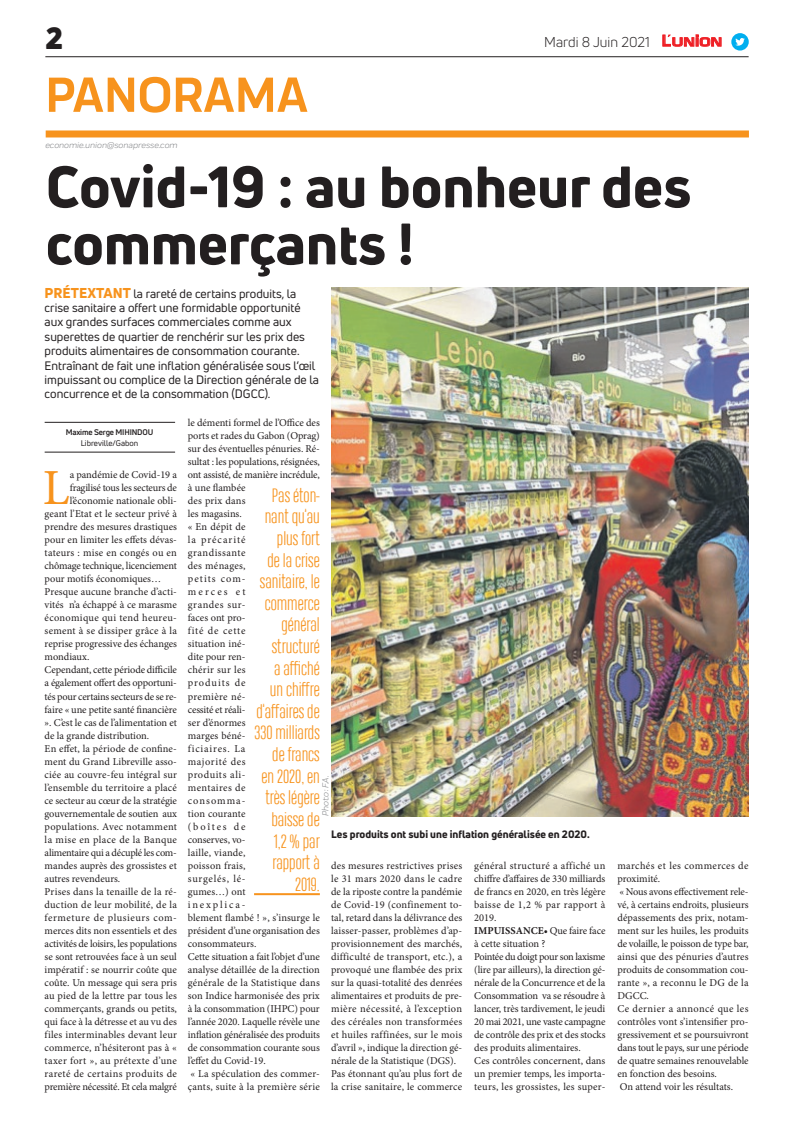
<style>
.page{position:relative;width:794px;height:1129px;background:#fff}
.page>*{position:absolute;margin:0;border:0;box-sizing:border-box;transform-origin:0 0}
.t1{font:800 57px/57px "Uni Neue";color:#231f20}
.t2{font:700 51px "Praktika";color:#f7931d}
.t3{font:50.5px "Minion Pro";color:#f7931d}
.t4{font:900 30px "Uni Neue";color:#231f20}
.t5{font:300 18px/21.6px "Heading Compressed Pro";color:#f7931d;text-align:right}
.t6{font:14px "Uni Neue";color:#231f20}
.t7{font:12px/14.4px "Uni Neue";color:#231f20}
.t8{font:10.5px/13px "Minion Pro";color:#231f20}
.t9{font:10.5px "Minion Pro";letter-spacing:-.02em;color:#231f20}
.t10{font:10.5px "Minion Pro";letter-spacing:.02em;color:#231f20}
.t11{font:10.5px "Minion Pro";letter-spacing:.03em;color:#231f20}
.t12{font:10.5px "Minion Pro";letter-spacing:.025em;color:#231f20}
.t13{font:10.5px "Minion Pro";letter-spacing:.035em;color:#231f20}
.t14{font:800 10.5px "Uni Neue";color:#231f20}
.t15{font:10.5px "Minion Pro";letter-spacing:-.025em;color:#231f20}
.t16{font:10.5px "Minion Pro";letter-spacing:.05em;color:#231f20}
.t17{font:italic 9px "Praktika";color:#818386}
.t18{font:700 8px "Uni Neue";letter-spacing:-.02em;color:#231f20}
.t19{font:8px "Uni Neue";color:#231f20}
.s1{font-family:"Eurostile";font-weight:600;font-size:14.9px;color:#ee1d23}
.s2{font-family:"Eurostile";font-weight:600;font-size:11.4px;color:#ee1d23}
.s3{font-weight:800;font-size:14px;color:#f7931d}
.s4{font-weight:700}
</style>
<div class="page">
<div style="left:46px;top:130px;width:703px;height:7px;background:#f7931d"></div>
<hr style="left:45px;top:56px;width:703px;height:1px;background:#231f20">
<svg style="left:662px;top:34px;width:60px;height:13px"></svg>
<div style="left:731px;top:33px;width:17px;height:18px;background:#00aeef;border-radius:50%"></div>
<svg style="left:735px;top:38px;width:10px;height:8px"></svg>
<hr style="left:45px;top:451px;width:130px;height:1px;background:#231f20">
<hr style="left:45px;top:422px;width:130px;height:1px;background:#231f20">
<img style="left:331px;top:287px;width:417px;height:529px">
<hr style="left:254px;top:893px;width:66px;height:2px;background:#f7931d">
<h3 class="t4" style="left:45px;top:17px;width:19px">2</h3>
<h2 class="t2" style="left:45px;top:54px;width:264px">PANORAMA</h2>
<p class="t17" style="left:45px;top:139px;width:134px">economie.union@sonapresse.com</p>
<h3 class="t6" style="left:544px;top:33px;width:179px">Mardi 8 Juin 2021 <span class="s1">L</span><span class="s2">UNION</span></h3>
<h1 class="t1" style="left:46px;top:157px;width:647px">Covid-19 : au bonheur des commerçants !</h1>
<p class="t7" style="left:45px;top:286px;width:276px"><span class="s3">PRÉTEXTANT</span> la rareté de certains produits, la crise sanitaire a offert une formidable opportunité aux grandes surfaces commerciales comme aux superettes de quartier de renchérir sur les prix des produits alimentaires de consommation courante.<br>Entraînant de fait une inflation généralisée sous l’œil impuissant ou complice de la Direction générale de la concurrence et de la consommation (DGCC).</p>
<p class="t18" style="left:66px;top:427px;width:89px">Maxime Serge MIHINDOU</p>
<p class="t19" style="left:81px;top:438px;width:59px">Libreville/Gabon</p>
<p class="t8" style="left:188px;top:416px;width:134px">le démenti formel de l’Office des ports et rades du Gabon (Oprag) sur des éventuelles pénuries. Ré&shy;sultat : les populations, résignées, ont assisté, de manière incrédule, à une flambée<br>des prix dans<br>les magasins.<br>« En dépit de<br>la précarité<br>grandissante<br>des ménages,<br>petits com-<br>merces et<br>grandes sur-<br>faces ont pro-<br>fité de cette<br>situation iné-<br>dite pour ren-<br>chérir sur les<br>produits de<br>première né-<br>cessité et réali-<br>ser d’énormes<br>marges béné-<br>ficiaires. La<br>majorité des<br>produits ali-<br>mentaires de<br>consomma-<br>tion courante<br>(boîtes de<br>conserves, vo-<br>laille, viande,<br>poisson frais,<br>surgelés, lé-<br>gumes…) ont<br>inexplica-<br>blement flambé ! », s’insurge le président d’une organisation des consommateurs.<br>Cette situation a fait l’objet d’une analyse détaillée de la direction générale de la Statistique dans son Indice harmonisée des prix à la consommation (IHPC) pour l’année 2020. Laquelle révèle une inflation généralisée des produits de consommation courante sous l’effet du Covid-19.<br>« La spéculation des commer&shy;çants, suite à la première série</p>
<h3 class="t3" style="left:43px;top:454px;width:28px">L</h3>
<p class="t8" style="left:70px;top:468px;width:109px">a pandémie de Covid-19 a</p>
<p class="t9" style="left:70px;top:481px;width:109px">fragilisé tous les secteurs de</p>
<p class="t8" style="left:70px;top:494px;width:109px">l’économie nationale obli-</p>
<p class="t8" style="left:45px;top:507px;width:134px">geant l’Etat et le secteur privé à</p>
<p class="t8" style="left:45px;top:520px;width:134px">prendre des mesures drastiques</p>
<p class="t8" style="left:45px;top:533px;width:134px">pour en limiter les effets dévas-</p>
<p class="t12" style="left:45px;top:546px;width:134px">tateurs : mise en congés ou en</p>
<p class="t9" style="left:45px;top:559px;width:134px">chômage technique, licenciement</p>
<p class="t8" style="left:45px;top:572px;width:118px">pour motifs économiques…</p>
<p class="t8" style="left:45px;top:585px;width:134px">Presque aucune branche d’acti-</p>
<p class="t8" style="left:45px;top:598px;width:134px">vités n’a échappé à ce marasme</p>
<p class="t11" style="left:45px;top:611px;width:134px">économique qui tend heureu-</p>
<p class="t12" style="left:45px;top:624px;width:134px">sement à se dissiper grâce à la</p>
<p class="t8" style="left:45px;top:637px;width:134px">reprise progressive des échanges</p>
<p class="t8" style="left:45px;top:650px;width:46px">mondiaux.</p>
<p class="t8" style="left:45px;top:663px;width:134px">Cependant, cette période difficile</p>
<p class="t8" style="left:45px;top:676px;width:134px">a également offert des opportuni-</p>
<p class="t9" style="left:45px;top:689px;width:134px">tés pour certains secteurs de se re-</p>
<p class="t8" style="left:45px;top:702px;width:134px">faire « une petite santé financière</p>
<p class="t8" style="left:45px;top:715px;width:134px">». C’est le cas de l’alimentation et</p>
<p class="t8" style="left:45px;top:728px;width:106px">de la grande distribution.</p>
<p class="t8" style="left:45px;top:741px;width:134px">En effet, la période de confine-</p>
<p class="t8" style="left:45px;top:754px;width:134px">ment du Grand Libreville asso-</p>
<p class="t10" style="left:45px;top:767px;width:134px">ciée au couvre-feu intégral sur</p>
<p class="t8" style="left:45px;top:780px;width:134px">l’ensemble du territoire a placé</p>
<p class="t8" style="left:45px;top:793px;width:134px">ce secteur au cœur de la stratégie</p>
<p class="t8" style="left:45px;top:806px;width:134px">gouvernementale de soutien aux</p>
<p class="t10" style="left:45px;top:819px;width:134px">populations. Avec notamment</p>
<p class="t13" style="left:45px;top:832px;width:134px">la mise en place de la Banque</p>
<p class="t15" style="left:45px;top:845px;width:134px">alimentaire qui a décuplé les com-</p>
<p class="t8" style="left:45px;top:858px;width:134px">mandes auprès des grossistes et</p>
<p class="t8" style="left:45px;top:871px;width:77px">autres revendeurs.</p>
<p class="t10" style="left:45px;top:884px;width:134px">Prises dans la tenaille de la ré-</p>
<p class="t10" style="left:45px;top:897px;width:134px">duction de leur mobilité, de la</p>
<p class="t16" style="left:45px;top:910px;width:134px">fermeture de plusieurs com-</p>
<p class="t8" style="left:45px;top:923px;width:134px">merces dits non essentiels et des</p>
<p class="t9" style="left:45px;top:936px;width:134px">activités de loisirs, les populations</p>
<p class="t8" style="left:45px;top:949px;width:134px">se sont retrouvées face à un seul</p>
<p class="t8" style="left:45px;top:962px;width:134px">impératif : se nourrir coûte que</p>
<p class="t8" style="left:45px;top:975px;width:134px">coûte. Un message qui sera pris</p>
<p class="t8" style="left:45px;top:988px;width:134px">au pied de la lettre par tous les</p>
<p class="t8" style="left:45px;top:1001px;width:134px">commerçants, grands ou petits,</p>
<p class="t8" style="left:45px;top:1014px;width:134px">qui face à la détresse et au vu des</p>
<p class="t10" style="left:45px;top:1027px;width:134px">files interminables devant leur</p>
<p class="t8" style="left:45px;top:1040px;width:134px">commerce, n’hésiteront pas à «</p>
<p class="t11" style="left:45px;top:1053px;width:134px">taxer fort », au prétexte d’une</p>
<p class="t13" style="left:45px;top:1066px;width:134px">rareté de certains produits de</p>
<p class="t9" style="left:45px;top:1079px;width:134px">première nécessité. Et cela malgré</p>
<h3 class="t5" style="left:254px;top:486px;width:67px">Pas éton&shy;nant qu’au plus fort<br>de la crise sanitaire, le commerce général structuré<br>a affiché<br>un chiffre d’affaires de<br>330 milliards de francs<br>en 2020, en très légère baisse de<br>1,2 % par rapport à<br>2019.</h3>
<p class="t17" style="left:319px;top:816px;width:42px;rotate:-90deg">Photo : F.A.</p>
<p class="t14" style="left:331px;top:827px;width:260px">Les produits ont subi une inflation généralisée en 2020.</p>
<p class="t8" style="left:331px;top:858px;width:133px">des mesures restrictives prises le 31 mars 2020 dans le cadre de la riposte contre la pandémie de Covid-19 (confinement to&shy;tal, retard dans la délivrance des laisser-passer, problèmes d’ap&shy;provisionnement des marchés, difficulté de transport, etc.), a provoqué une flambée des prix sur la quasi-totalité des denrées alimentaires et produits de pre&shy;mière nécessité, à l’exception des céréales non transformées et huiles raffinées, sur le mois d’avril », indique la direction gé&shy;nérale de la Statistique (DGS).<br>Pas étonnant qu’au plus fort de la crise sanitaire, le commerce</p>
<p class="t8" style="left:474px;top:858px;width:133px">général structuré a affiché un chiffre d’affaires de 330 milliards de francs en 2020, en très légère baisse de 1,2 % par rapport à<br>2019.<br><span class="s4">IMPUISSANCE•</span> Que faire face à cette situation ?<br>Pointée du doigt pour son laxisme (lire par ailleurs), la direction gé&shy;nérale de la Concurrence et de la<br>Consommation va se résoudre à lancer, très tardivement, le jeudi<br>20 mai 2021, une vaste campagne de contrôle des prix et des stocks des produits alimentaires.<br>Ces contrôles concernent, dans un premier temps, les importa&shy;teurs, les grossistes, les super-</p>
<p class="t8" style="left:617px;top:858px;width:133px">marchés et les commerces de proximité.<br>« Nous avons effectivement rele&shy;vé, à certains endroits, plusieurs dépassements des prix, notam&shy;ment sur les huiles, les produits de volaille, le poisson de type bar, ainsi que des pénuries d’autres produits de consommation cou&shy;rante », a reconnu le DG de la<br>DGCC.<br>Ce dernier a annoncé que les contrôles vont s’intensifier pro&shy;gressivement et se poursuivront dans tout le pays, sur une période de quatre semaines renouvelable en fonction des besoins.<br>On attend voir les résultats.</p>
</div>
